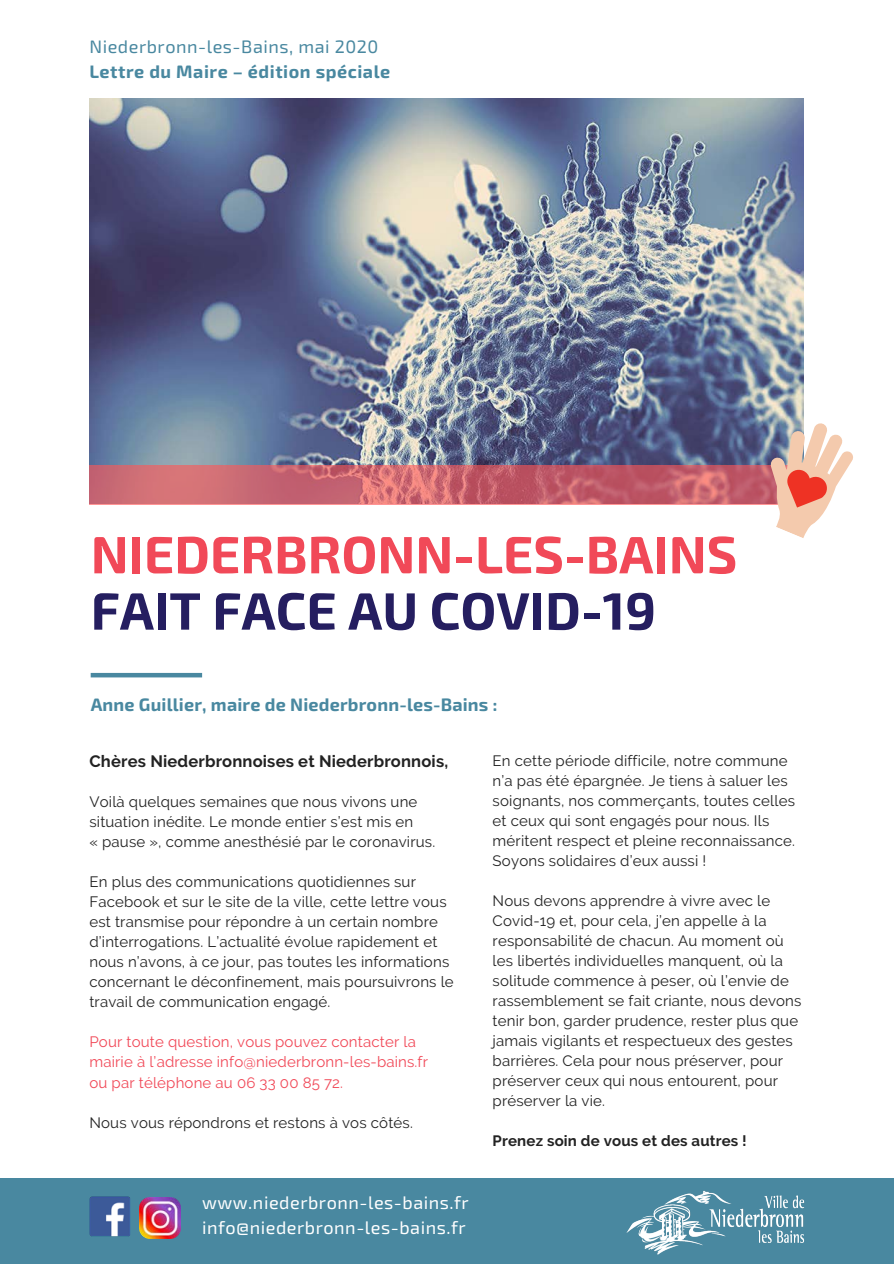
<style>
.page{position:relative;width:894px;height:1264px;background:#fff}
.page>*{position:absolute;margin:0;border:0;box-sizing:border-box;transform-origin:0 0}
.t1{font:700 52.5px "Exo 2";color:#f14958}
.t2{font:700 52.5px "Exo 2";color:#251e60}
.t3{font:18px/24.8px "Exo 2";letter-spacing:.03em;color:#fff}
.t4{font:700 18px "Exo 2";letter-spacing:.01em;color:#4988a0}
.t5{font:18px "Exo 2";letter-spacing:.03em;color:#4988a0}
.t6{font:700 18px "Exo 2";letter-spacing:.03em;color:#4988a0}
.t7{font:700 16.5px "Raleway";letter-spacing:.01em;color:#222}
.t8{font:15px/20px "Raleway";letter-spacing:.01em;color:#222}
.t9{font:15px/20px "Raleway";letter-spacing:.01em;color:#f14958}
.t10{font:700 15px "Raleway";letter-spacing:.01em;color:#222}
</style>
<div class="page">
<img style="left:89px;top:98px;width:714px;height:367px">
<div style="left:0;top:1178px;width:893px;height:85px;background:#4988a0"></div>
<img style="left:626px;top:1190px;width:178px;height:65px">
<img style="left:89px;top:1196px;width:41px;height:40px">
<img style="left:140px;top:1197px;width:40px;height:41px">
<svg style="left:91px;top:673px;width:111px;height:4px"></svg>
<svg style="left:89px;top:465px;width:659px;height:39px;background:#c8646f"></svg>
<svg style="left:748px;top:410px;width:105px;height:128px"></svg>
<p class="t5" style="left:89px;top:35px;width:290px">Niederbronn-les-Bains, mai 2020</p>
<p class="t6" style="left:89px;top:59px;width:302px">Lettre du Maire – édition spéciale</p>
<h1 class="t1" style="left:91px;top:520px;width:648px">NIEDERBRONN-LES-BAINS</h1>
<h1 class="t2" style="left:91px;top:576px;width:566px">FAIT FACE AU COVID-19</h1>
<p class="t4" style="left:91px;top:692px;width:408px">Anne Guillier, maire de Niederbronn-les-Bains :</p>
<p class="t7" style="left:89px;top:752px;width:360px">Chères Niederbronnoises et Niederbronnois,</p>
<p class="t8" style="left:89px;top:792px;width:347px">Voilà quelques semaines que nous vivons une situation inédite. Le monde entier s’est mis en<br>« pause », comme anesthésié par le coronavirus.</p>
<p class="t8" style="left:89px;top:872px;width:366px">En plus des communications quotidiennes sur Facebook et sur le site de la ville, cette lettre vous est transmise pour répondre à un certain nombre d’interrogations. L’actualité évolue rapidement et nous n’avons, à ce jour, pas toutes les informations concernant le déconfinement, mais poursuivrons le travail de communication engagé.</p>
<p class="t9" style="left:89px;top:1032px;width:340px">Pour toute question, vous pouvez contacter la mairie à l’adresse info@niederbronn-les-bains.fr ou par téléphone au 06 33 00 85 72.</p>
<p class="t8" style="left:89px;top:1112px;width:325px">Nous vous répondrons et restons à vos côtés.</p>
<p class="t3" style="left:202px;top:1189px;width:268px">www.niederbronn-les-bains.fr info@niederbronn-les-bains.fr</p>
<p class="t8" style="left:492px;top:750px;width:304px">En cette période difficile, notre commune n’a pas été épargnée. Je tiens à saluer les soignants, nos commerçants, toutes celles et ceux qui sont engagés pour nous. Ils méritent respect et pleine reconnaissance.<br>Soyons solidaires d’eux aussi !</p>
<p class="t8" style="left:492px;top:890px;width:310px">Nous devons apprendre à vivre avec le Covid-19 et, pour cela, j’en appelle à la responsabilité de chacun. Au moment où les libertés individuelles manquent, où la solitude commence à peser, où l’envie de rassemblement se fait criante, nous devons tenir bon, garder prudence, rester plus que jamais vigilants et respectueux des gestes barrières. Cela pour nous préserver, pour préserver ceux qui nous entourent, pour préserver la vie.</p>
<p class="t10" style="left:492px;top:1132px;width:256px">Prenez soin de vous et des autres !</p>
</div>
